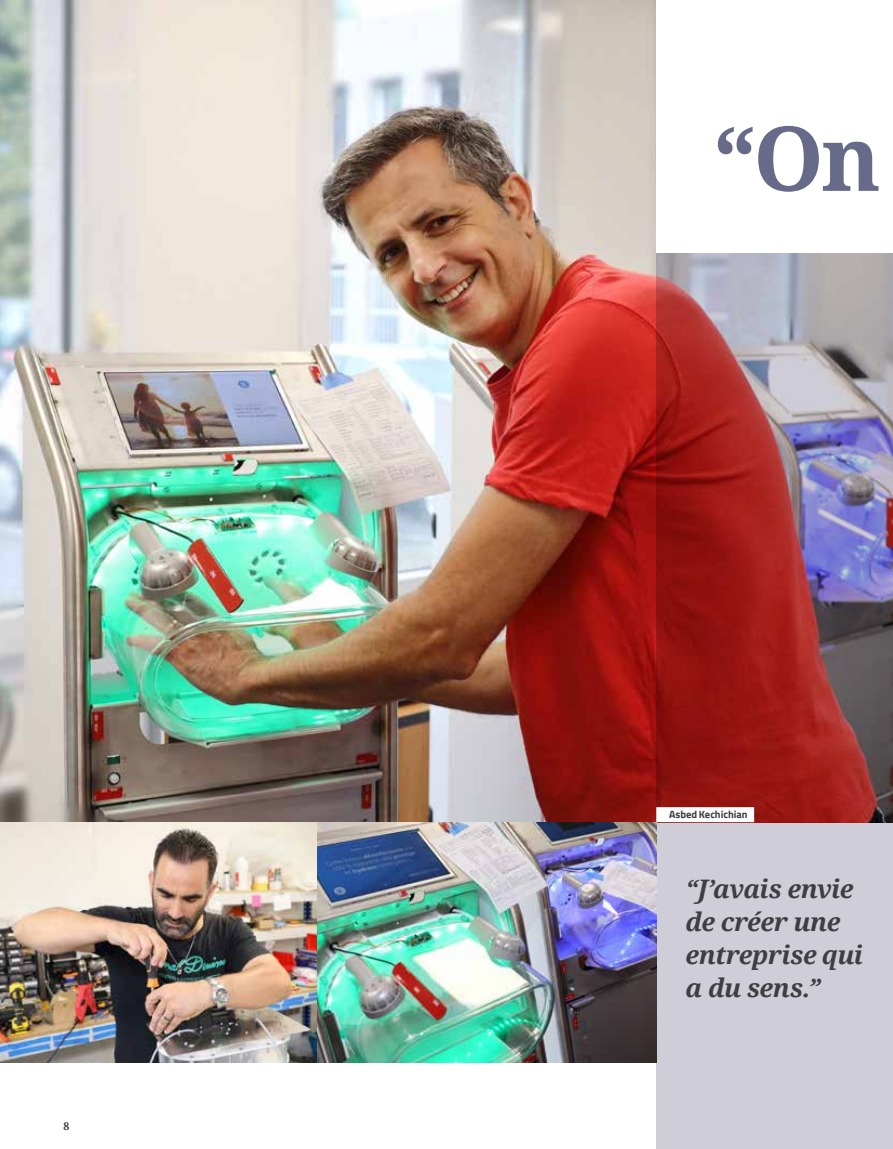
<style>
.page{position:relative;width:893px;height:1149px;background:#fff}
.page>*{position:absolute;margin:0;border:0;box-sizing:border-box;transform-origin:0 0}
.t1{font:700 89.55px "Noto Serif";color:#676b89}
.t2{font:italic 700 25.5px/33px "Noto Serif";letter-spacing:-.02em;color:#3e3d40}
.t3{font:700 10.5px "Titillium";letter-spacing:-.005em;color:#3e3d40}
.t4{font:700 10.5px "Noto Serif";color:#3e3d40}
</style>
<div class="page">
<img style="left:0;top:0;width:656px;height:821px">
<img style="left:656px;top:253px;width:237px;height:568px">
<div style="left:656px;top:821px;width:237px;height:327px;background:#cfced8"></div>
<img style="left:0;top:821px;width:656px;height:241px">
<div style="left:656px;top:806px;width:98px;height:15px;background:#fff"></div>
<p class="t4" style="left:64px;top:1118px;width:7px">8</p>
<h1 class="t1" style="left:713px;top:95px;width:170px">“On</h1>
<p class="t3" style="left:669px;top:806px;width:80px">Asbed Kechichian</p>
<p class="t2" style="left:686px;top:871px;width:179px">“J’avais envie de créer une entreprise qui a du sens.”</p>
</div>
